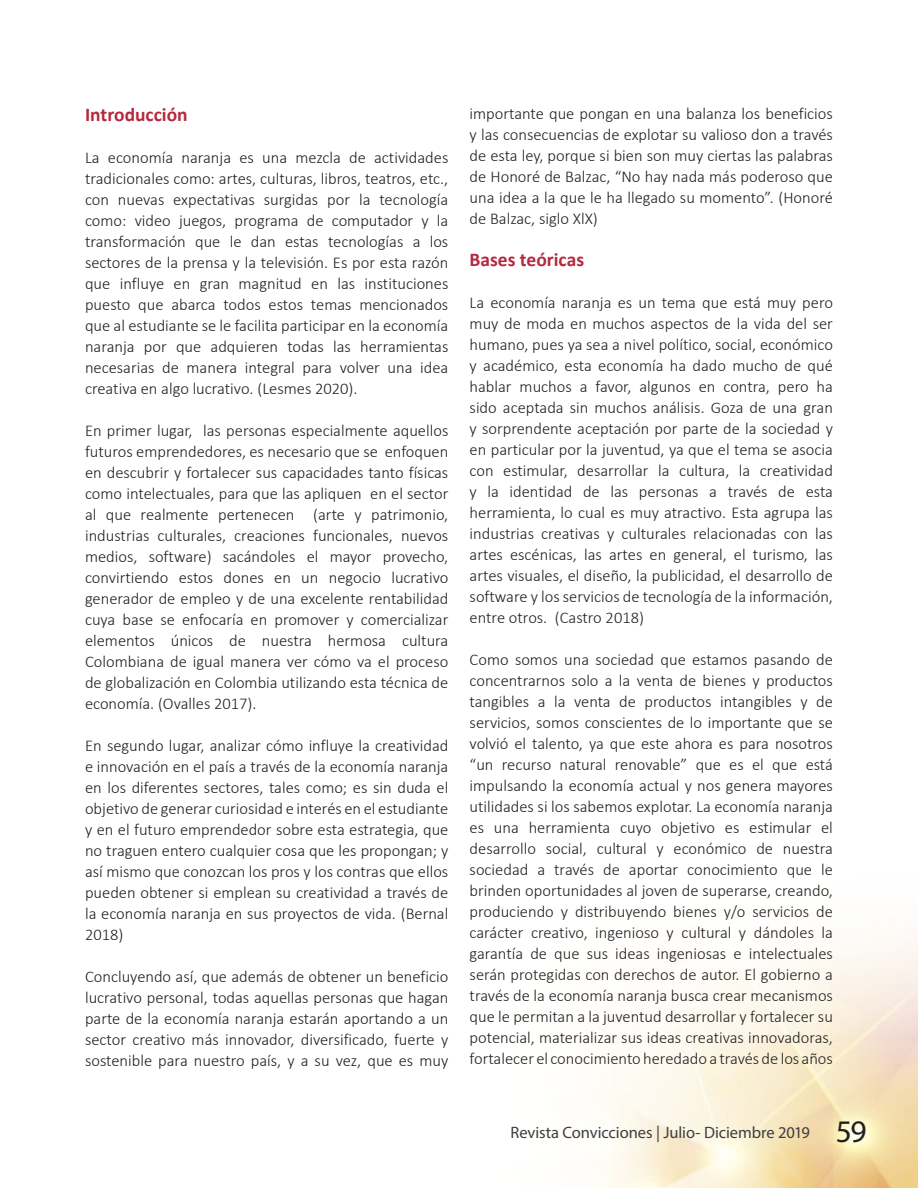
<style>
.page{position:relative;width:918px;height:1188px;background:#fff}
.page>*{position:absolute;margin:0;border:0;box-sizing:border-box;transform-origin:0 0}
.Sub2{font:700 19.5px "Calibri";color:#b5283e}
.Referencias{font:300 16.5px/21px "Calibri";color:#231f20;text-align:justify}
.t1{font:16.5px "Myriad Pro";letter-spacing:-.005em;color:#3e3e3f}
.s1{font-size:31.5px;color:#231f20}
</style>
<div class="page">
<img style="left:601px;top:943px;width:317px;height:245px">
<p class="Sub2" style="left:85px;top:102px;width:104px">Introducción</p>
<p class="Referencias" style="left:85px;top:147px;width:365px">La economía naranja es una mezcla de actividades tradicionales como: artes, culturas, libros, teatros, etc., con nuevas expectativas surgidas por la tecnología como: video juegos, programa de computador y la transformación que le dan estas tecnologías a los sectores de la prensa y la televisión. Es por esta razón que influye en gran magnitud en las instituciones puesto que abarca todos estos temas mencionados que al estudiante se le facilita participar en la economía naranja por que adquieren todas las herramientas necesarias de manera integral para volver una idea creativa en algo lucrativo. (Lesmes 2020).</p>
<p class="Referencias" style="left:85px;top:420px;width:365px">En primer lugar, las personas especialmente aquellos futuros emprendedores, es necesario que se enfoquen en descubrir y fortalecer sus capacidades tanto físicas como intelectuales, para que las apliquen en el sector al que realmente pertenecen (arte y patrimonio, industrias culturales, creaciones funcionales, nuevos medios, software) sacándoles el mayor provecho, convirtiendo estos dones en un negocio lucrativo generador de empleo y de una excelente rentabilidad cuya base se enfocaría en promover y comercializar elementos únicos de nuestra hermosa cultura Colombiana de igual manera ver cómo va el proceso de globalización en Colombia utilizando esta técnica de economía. (Ovalles 2017).</p>
<p class="Referencias" style="left:85px;top:735px;width:365px">En segundo lugar, analizar cómo influye la creatividad e innovación en el país a través de la economía naranja en los diferentes sectores, tales como; es sin duda el objetivo de generar curiosidad e interés en el estudiante y en el futuro emprendedor sobre esta estrategia, que no traguen entero cualquier cosa que les propongan; y así mismo que conozcan los pros y los contras que ellos pueden obtener si emplean su creatividad a través de la economía naranja en sus proyectos de vida. (Bernal 2018)</p>
<p class="Referencias" style="left:85px;top:966px;width:365px">Concluyendo así, que además de obtener un beneficio lucrativo personal, todas aquellas personas que hagan parte de la economía naranja estarán aportando a un sector creativo más innovador, diversificado, fuerte y sostenible para nuestro país, y a su vez, que es muy</p>
<p class="Referencias" style="left:470px;top:103px;width:365px">importante que pongan en una balanza los beneficios y las consecuencias de explotar su valioso don a través de esta ley, porque si bien son muy ciertas las palabras de Honoré de Balzac, “No hay nada más poderoso que una idea a la que le ha llegado su momento”. (Honoré de Balzac, siglo XlX)</p>
<p class="Sub2" style="left:470px;top:247px;width:116px">Bases teóricas</p>
<p class="Referencias" style="left:470px;top:292px;width:365px">La economía naranja es un tema que está muy pero muy de moda en muchos aspectos de la vida del ser humano, pues ya sea a nivel político, social, económico y académico, esta economía ha dado mucho de qué hablar muchos a favor, algunos en contra, pero ha sido aceptada sin muchos análisis. Goza de una gran y sorprendente aceptación por parte de la sociedad y en particular por la juventud, ya que el tema se asocia con estimular, desarrollar la cultura, la creatividad y la identidad de las personas a través de esta herramienta, lo cual es muy atractivo. Esta agrupa las industrias creativas y culturales relacionadas con las artes escénicas, las artes en general, el turismo, las artes visuales, el diseño, la publicidad, el desarrollo de software y los servicios de tecnología de la información, entre otros. (Castro 2018)</p>
<p class="Referencias" style="left:470px;top:649px;width:365px">Como somos una sociedad que estamos pasando de concentrarnos solo a la venta de bienes y productos tangibles a la venta de productos intangibles y de servicios, somos conscientes de lo importante que se volvió el talento, ya que este ahora es para nosotros “un recurso natural renovable” que es el que está impulsando la economía actual y nos genera mayores utilidades si los sabemos explotar. La economía naranja es una herramienta cuyo objetivo es estimular el desarrollo social, cultural y económico de nuestra sociedad a través de aportar conocimiento que le brinden oportunidades al joven de superarse, creando, produciendo y distribuyendo bienes y/o servicios de carácter creativo, ingenioso y cultural y dándoles la garantía de que sus ideas ingeniosas e intelectuales serán protegidas con derechos de autor. El gobierno a través de la economía naranja busca crear mecanismos que le permitan a la juventud desarrollar y fortalecer su potencial, materializar sus ideas creativas innovadoras, fortalecer el conocimiento heredado a través de los años</p>
<p class="t1" style="left:510px;top:1123px;width:358px">Revista Convicciones | Julio- Diciembre 2019 <span class="s1">59</span></p>
</div>
